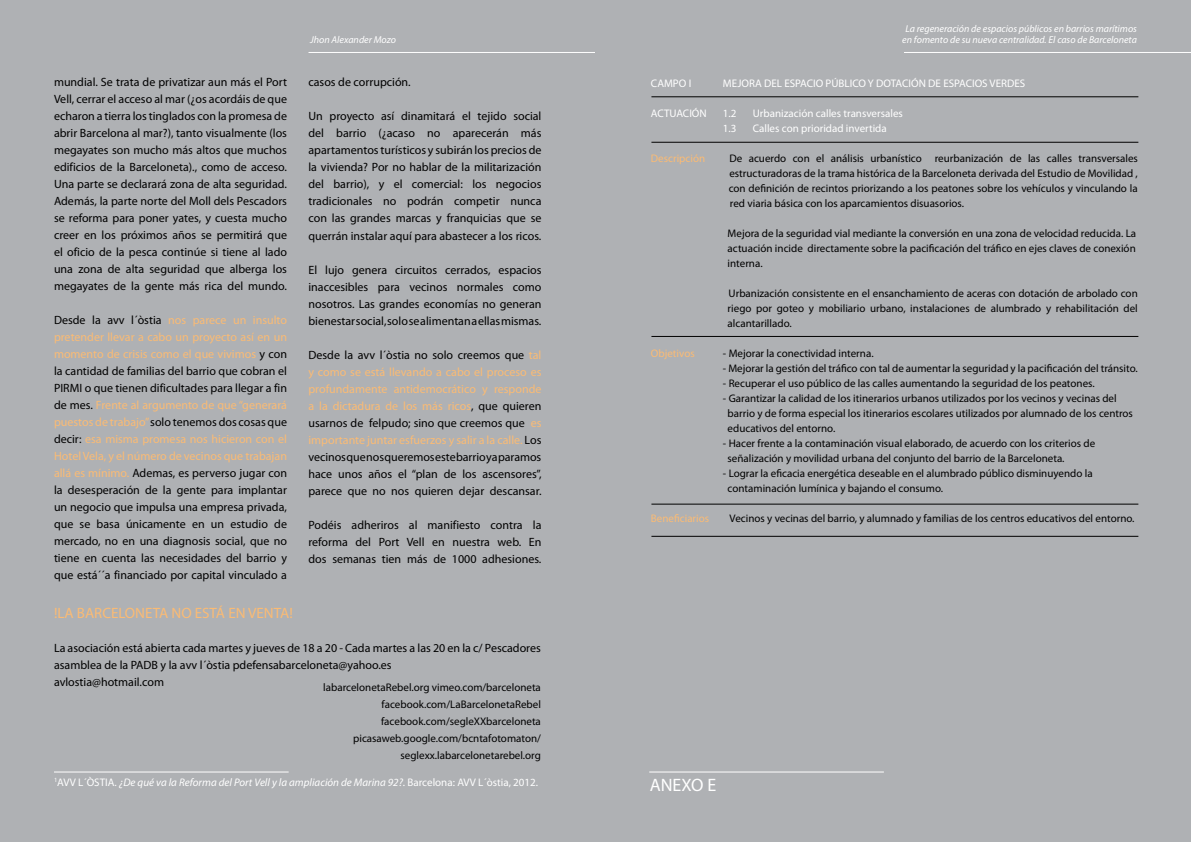
<style>
.page{position:relative;width:1191px;height:842px;background:#fff}
.page>*{position:absolute;margin:0;border:0;box-sizing:border-box;transform-origin:0 0}
.t1{font:18px "Myriad Pro";color:#fff}
.t2{font:15px "Myriad Pro";color:#fbbb74}
.t3{font:12px/17px "Myriad Pro";color:#000;text-align:justify}
.t4{font:11px/15px "Myriad Pro";color:#000;text-align:justify}
.t5{font:11px "Myriad Pro";color:#fff}
.t6{font:italic 11px "Myriad Pro";color:#fff}
.t7{font:11px "Myriad Pro";color:#fbbb74}
.t8{font:italic 10px/11px "Myriad Pro";color:#fff;text-align:center}
.s1{color:#fbbb74}
.s2{font-style:normal}
</style>
<div class="page">
<div style="left:0;top:0;width:595px;height:842px;background:#afb1b4"></div>
<hr style="left:54px;top:772px;width:235px;height:1px;background:#fff">
<hr style="left:308px;top:52px;width:287px;height:1px;background:#fff">
<div style="left:595px;top:0;width:596px;height:842px;background:#afb1b4"></div>
<hr style="left:649px;top:772px;width:235px;height:1px;background:#fff">
<hr style="left:904px;top:52px;width:287px;height:1px;background:#fff">
<hr style="left:651px;top:96px;width:487px;height:1px;background:#000">
<hr style="left:651px;top:142px;width:487px;height:1px;background:#000">
<hr style="left:651px;top:336px;width:487px;height:1px;background:#000">
<hr style="left:651px;top:504px;width:487px;height:1px;background:#000">
<hr style="left:651px;top:536px;width:487px;height:1px;background:#000">
<p class="t3" style="left:54px;top:73px;width:234px">mundial. Se trata de privatizar aun más el Port Vell, cerrar el acceso al mar (¿os acordáis de que echaron a tierra los tinglados con la promesa de abrir Barcelona al mar?), tanto visualmente (los megayates son mucho más altos que muchos edificios de la Barceloneta)., como de acceso.<br>Una parte se declarará zona de alta seguridad.<br>Además, la parte norte del Moll dels Pescadors se reforma para poner yates, y cuesta mucho creer en los próximos años se permitirá que el oficio de la pesca continúe si tiene al lado una zona de alta seguridad que alberga los megayates de la gente más rica del mundo.</p>
<p class="t3" style="left:54px;top:311px;width:234px">Desde la avv l´òstia <span class="s1">nos parece un insulto pretender llevar a cabo un proyecto así en un momento de crisis como el que vivimos</span> y con la cantidad de familias del barrio que cobran el PIRMI o que tienen dificultades para llegar a fin de mes. <span class="s1">Frente al argumento de que “generará puestos de trabajo”</span> solo tenemos dos cosas que decir: <span class="s1">esa misma promesa nos hicieron con el Hotel Vela, y el número de vecinos que trabajan allá es mínimo.</span> Ademas, es perverso jugar con la desesperación de la gente para implantar un negocio que impulsa una empresa privada, que se basa únicamente en un estudio de mercado, no en una diagnosis social, que no tiene en cuenta las necesidades del barrio y que está´´a financiado por capital vinculado a</p>
<p class="t8" style="left:310px;top:34px;width:87px">Jhon Alexander Mozo</p>
<p class="t3" style="left:308px;top:74px;width:104px">casos de corrupción.</p>
<p class="t3" style="left:308px;top:108px;width:234px">Un proyecto así dinamitará el tejido social del barrio (¿acaso no aparecerán más apartamentos turísticos y subirán los precios de la vivienda? Por no hablar de la militarización del barrio), y el comercial: los negocios tradicionales no podrán competir nunca con las grandes marcas y franquicias que se querrán instalar aquí para abastecer a los ricos.</p>
<p class="t3" style="left:308px;top:261px;width:234px">El lujo genera circuitos cerrados, espacios inaccesibles para vecinos normales como nosotros. Las grandes economías no generan bienestar social, solo se alimentan a ellas mismas.</p>
<p class="t3" style="left:308px;top:346px;width:234px">Desde la avv l´òstia no solo creemos que <span class="s1">tal y como se está llevando a cabo el proceso es profundamente antidemocrático y responde a la dictadura de los más ricos</span>, que quieren usarnos de felpudo; sino que creemos que <span class="s1">es importante juntar esfuerzos y salir a la calle.</span> Los vecinos que nos queremos este barrio ya paramos hace unos años el “plan de los ascensores”, parece que no nos quieren dejar descansar.</p>
<p class="t3" style="left:308px;top:516px;width:234px">Podéis adheriros al manifiesto contra la reforma del Port Vell en nuestra web. En dos semanas tien más de 1000 adhesiones.</p>
<p class="t2" style="left:54px;top:604px;width:240px">!LA BARCELONETA NO ESTÁ EN VENTA!</p>
<p class="t3" style="left:54px;top:639px;width:488px;text-align:left">La asociación está abierta cada martes y jueves de 18 a 20 - Cada martes a las 20 en la c/ Pescadores asamblea de la PADB y la avv l´òstia pdefensabarceloneta@yahoo.es<br>avlostia@hotmail.com</p>
<p class="t4" style="left:323px;top:679px;width:219px;line-height:17px;text-align:right">labarcelonetaRebel.org vimeo.com/barceloneta facebook.com/LaBarcelonetaRebel facebook.com/segleXXbarceloneta picasaweb.google.com/bcntafotomaton/ seglexx.labarcelonetarebel.org</p>
<p class="t6" style="left:54px;top:775px;width:485px"><sup>1</sup><span class="s2">AVV L´ÒSTIA.</span> ¿De qué va la Reforma del Port Vell y la ampliación de Marina 92?<span class="s2">. Barcelona: AVV L´òstia, 2012.</span></p>
<p class="t8" style="left:902px;top:23px;width:236px">La regeneración de espacios públicos en barrios marítimos en fomento de su nueva centralidad. El caso de Barceloneta</p>
<p class="t5" style="left:651px;top:77px;width:42px">CAMPO I</p>
<p class="t5" style="left:723px;top:77px;width:304px">MEJORA DEL ESPACIO PÚBLICO Y DOTACIÓN DE ESPACIOS VERDES</p>
<p class="t5" style="left:651px;top:107px;width:57px">ACTUACIÓN</p>
<p class="t5" style="left:723px;top:107px;width:15px">1.2</p>
<p class="t5" style="left:753px;top:107px;width:151px">Urbanización calles transversales</p>
<p class="t5" style="left:723px;top:122px;width:15px">1.3</p>
<p class="t5" style="left:753px;top:122px;width:135px">Calles con prioridad invertida</p>
<p class="t7" style="left:651px;top:152px;width:56px">Descripción</p>
<p class="t4" style="left:728px;top:151px;width:411px">De acuerdo con el análisis urbanístico reurbanización de las calles transversales estructuradoras de la trama histórica de la Barceloneta derivada del Estudio de Movilidad , con definición de recintos priorizando a los peatones sobre los vehículos y vinculando la red viaria básica con los aparcamientos disuasorios.</p>
<p class="t4" style="left:727px;top:226px;width:410px">Mejora de la seguridad vial mediante la conversión en una zona de velocidad reducida. La actuación incide directamente sobre la pacificación del tráfico en ejes claves de conexión interna.</p>
<p class="t4" style="left:727px;top:286px;width:412px">Urbanización consistente en el ensanchamiento de aceras con dotación de arbolado con riego por goteo y mobiliario urbano, instalaciones de alumbrado y rehabilitación del alcantarillado.</p>
<p class="t7" style="left:651px;top:347px;width:45px">Objetivos</p>
<p class="t4" style="left:723px;top:346px;width:152px">- Mejorar la conectividad interna.</p>
<p class="t4" style="left:723px;top:361px;width:416px">- Mejorar la gestión del tráfico con tal de aumentar la seguridad y la pacificación del tránsito.</p>
<p class="t4" style="left:723px;top:376px;width:373px">- Recuperar el uso público de las calles aumentando la seguridad de los peatones.</p>
<p class="t4" style="left:727px;top:391px;width:407px;text-align:left;text-indent:-5px">- Garantizar la calidad de los itinerarios urbanos utilizados por los vecinos y vecinas del barrio y de forma especial los itinerarios escolares utilizados por alumnado de los centros educativos del entorno.</p>
<p class="t4" style="left:727px;top:436px;width:369px;text-indent:-5px">- Hacer frente a la contaminación visual elaborado, de acuerdo con los criterios de señalización y movilidad urbana del conjunto del barrio de la Barceloneta.</p>
<p class="t4" style="left:727px;top:466px;width:366px;text-indent:-5px">- Lograr la eficacia energética deseable en el alumbrado público disminuyendo la contaminación lumínica y bajando el consumo.</p>
<p class="t7" style="left:651px;top:512px;width:60px">Beneficiarios</p>
<p class="t4" style="left:729px;top:511px;width:406px">Vecinos y vecinas del barrio, y alumnado y familias de los centros educativos del entorno.</p>
<p class="t1" style="left:650px;top:774px;width:68px">ANEXO E</p>
</div>
